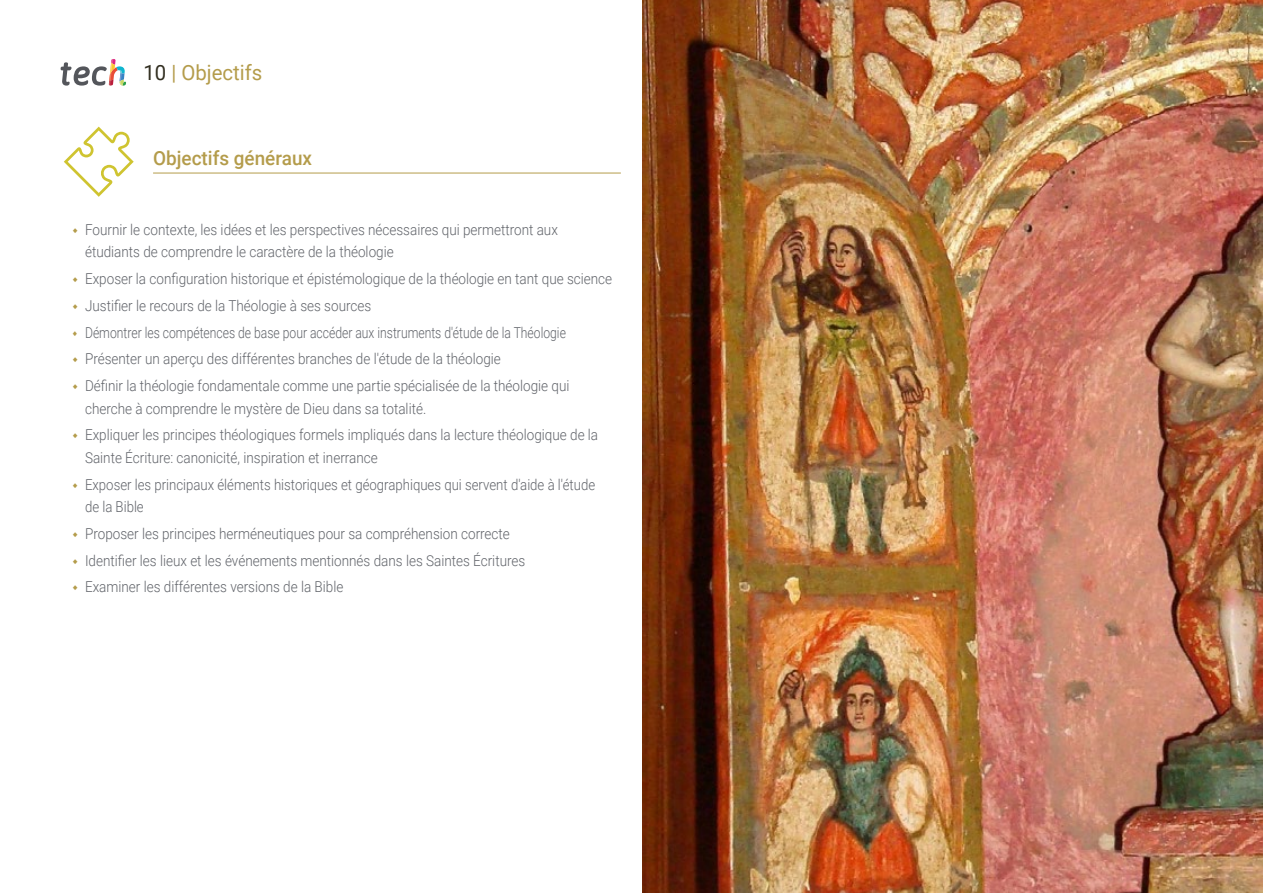
<style>
.page{position:relative;width:1263px;height:893px;background:#fff}
.page>*{position:absolute;margin:0;border:0;box-sizing:border-box;transform-origin:0 0}
.t1{font:21px "Roboto";color:#b49c4b}
.t2{font:500 19.5px "Roboto";color:#b49c4b}
.t3{font:300 15px/26.7px "Roboto";color:#61646a;scale:.9 1}
.t4{font:300 15px/26.7px "Roboto";color:#61646a;scale:.88 1}
.s1{color:#312e20}
</style>
<div class="page">
<hr style="left:153px;top:173px;width:468px;height:1px;background:#b49c4b">
<svg style="left:64px;top:127px;width:70px;height:70px"></svg>
<svg style="left:61px;top:59px;width:65px;height:27px"></svg>
<img style="left:642px;top:0;width:621px;height:893px">
<h1 class="t1" style="left:144px;top:57px;width:120px"><span class="s1">10</span> | Objectifs</h1>
<h2 class="t2" style="left:153px;top:144px;width:160px">Objectifs généraux</h2>
<p class="t3" style="left:85px;top:218px;width:527px;line-height:22.5px">Fournir le contexte, les idées et les perspectives nécessaires qui permettront aux étudiants de comprendre le caractère de la théologie</p>
<p class="t3" style="left:85px;top:265px;width:587px">Exposer la configuration historique et épistémologique de la théologie en tant que science Justifier le recours de la Théologie à ses sources<br>Démontrer les compétences de base pour accéder aux instruments d'étude de la Théologie Présenter un aperçu des différentes branches de l'étude de la théologie<br>Définir la théologie fondamentale comme une partie spécialisée de la théologie qui</p>
<p class="t3" style="left:85px;top:394px;width:572px">cherche à comprendre le mystère de Dieu dans sa totalité.<br>Expliquer les principes théologiques formels impliqués dans la lecture théologique de la</p>
<p class="t3" style="left:85px;top:444px;width:568px">Sainte Écriture: canonicité, inspiration et inerrance<br>Exposer les principaux éléments historiques et géographiques qui servent d'aide à l'étude</p>
<p class="t4" style="left:85px;top:493px;width:502px">de la Bible<br>Proposer les principes herméneutiques pour sa compréhension correcte Identifier les lieux et les événements mentionnés dans les Saintes Écritures Examiner les différentes versions de la Bible</p>
</div>
